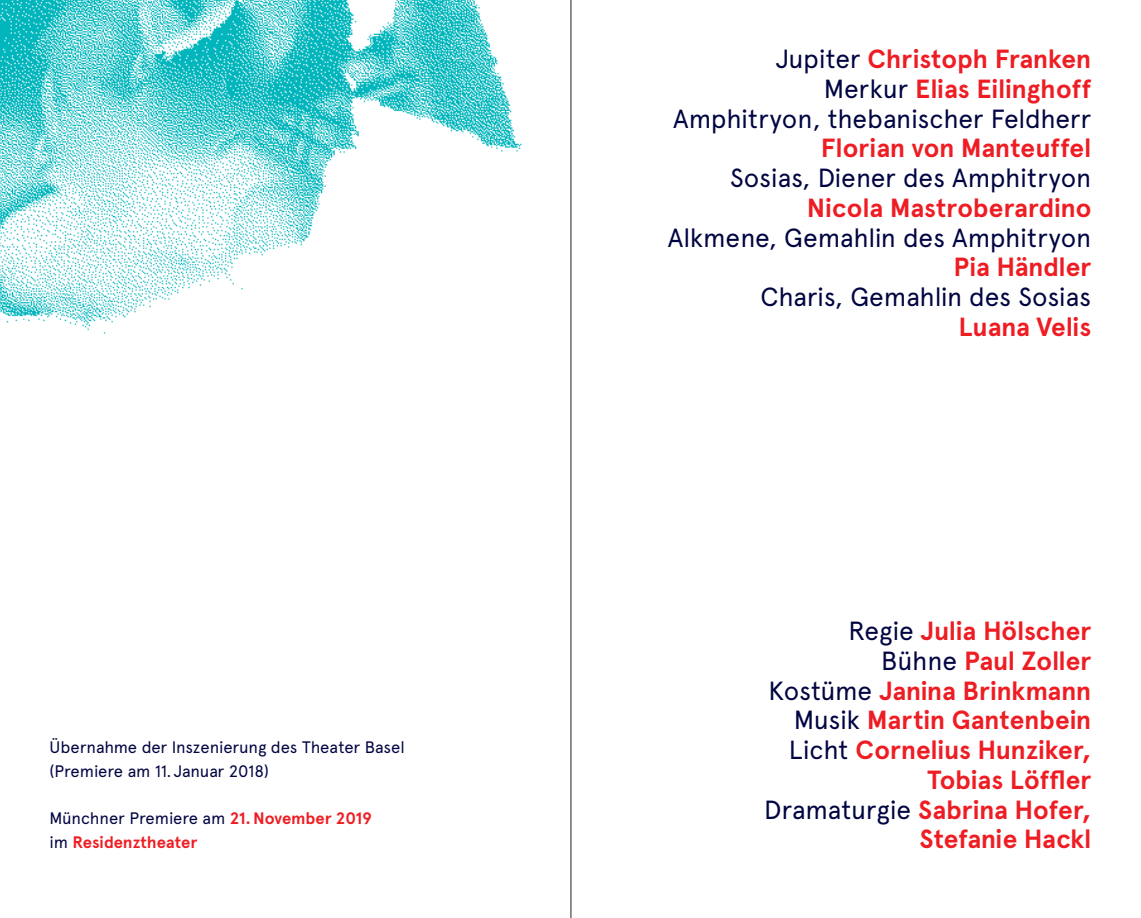
<style>
.page{position:relative;width:1141px;height:918px;background:#fff}
.page>*{position:absolute;margin:0;border:0;box-sizing:border-box;transform-origin:0 0}
.t1{font:700 26.25px/29.8px "Apercu";letter-spacing:-.005em;color:#ee1d23;text-align:right}
.t2{font:26.25px/29.8px "Apercu";letter-spacing:-.005em;color:#000541;text-align:right}
.t3{font:16.62px/23.6px "Apercu";letter-spacing:-.01em;color:#000541}
.t4{font:700 16.62px/23.6px "Apercu";color:#ee1d23}
.s1{font-weight:400;color:#000541}
.s2{font-weight:700;color:#ee1d23}
</style>
<div class="page">
<img style="left:0;top:0;width:522px;height:334px">
<hr style="left:570px;top:0;width:1px;height:918px;background:#231f20">
<p class="t3" style="left:50px;top:735px;width:357px">Übernahme der Inszenierung des Theater Basel (Premiere am 11.Januar 2018)</p>
<p class="t4" style="left:50px;top:806px;width:324px"><span class="s1">Münchner Premiere am</span> 21.November 2019 <span class="s1">im</span> Residenztheater</p>
<p class="t2" style="left:673px;top:44px;width:420px">Jupiter <span class="s2">Christoph Franken<br></span>Merkur <span class="s2">Elias Eilinghoff<br></span>Amphitryon, thebanischer Feldherr</p>
<p class="t1" style="left:821px;top:134px;width:272px">Florian von Manteuffel</p>
<p class="t2" style="left:730px;top:163px;width:363px">Sosias, Diener des Amphitryon</p>
<p class="t1" style="left:807px;top:193px;width:286px">Nicola Mastroberardino</p>
<p class="t2" style="left:668px;top:222px;width:425px">Alkmene, Gemahlin des Amphitryon</p>
<p class="t1" style="left:953px;top:252px;width:139px">Pia Händler</p>
<p class="t2" style="left:760px;top:282px;width:333px">Charis, Gemahlin des Sosias</p>
<p class="t1" style="left:959px;top:312px;width:134px">Luana Velis</p>
<p class="t1" style="left:764px;top:616px;width:329px"><span class="s1">Regie</span> Julia Hölscher<br><span class="s1">Bühne</span> Paul Zoller<br><span class="s1">Kostüme</span> Janina Brinkmann<br><span class="s1">Musik</span> Martin Gantenbein<br><span class="s1">Licht</span> Cornelius Hunziker,<br>Tobias Löffler<br><span class="s1">Dramaturgie</span> Sabrina Hofer,<br>Stefanie Hackl</p>
</div>
